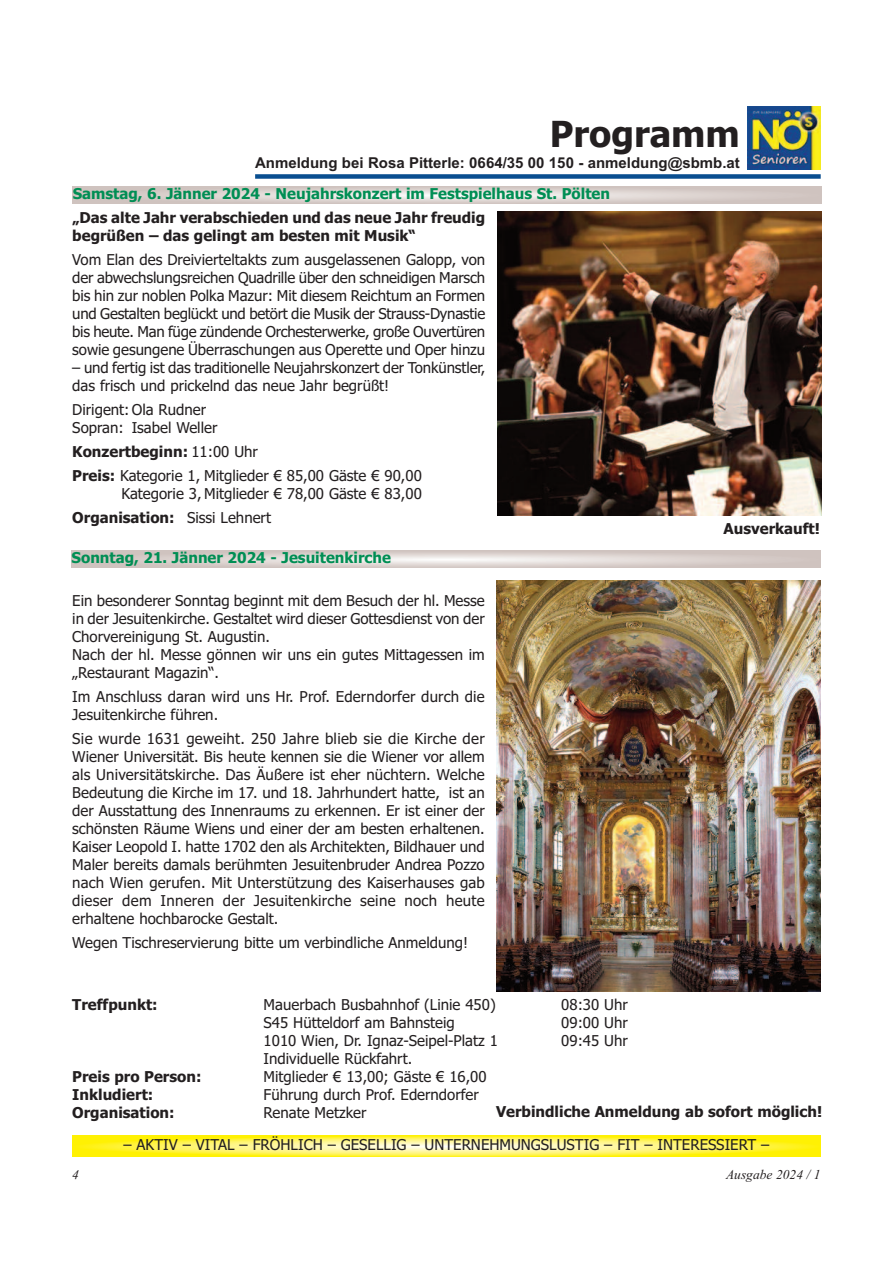
<style>
.page{position:relative;width:893px;height:1263px;background:#fff}
.page>*{position:absolute;margin:0;border:0;box-sizing:border-box;transform-origin:0 0}
.t1{font:700 36px "Tahoma";color:#231f20}
.t2{font:15px/18px "Tahoma";color:#231f20}
.t3{font:700 15px/18px "Tahoma";color:#231f20}
.t4{font:700 15px "Tahoma";color:#008e54}
.t5{font:700 15px "Arial";color:#231f20}
.t6{font:italic 13.5px "Times New Roman";color:#231f20}
.s1{font-weight:700}
</style>
<div class="page">
<svg style="left:72px;top:1135px;width:749px;height:22px;background:#fff452"></svg>
<div style="left:746px;top:106px;width:75px;height:64px;background:#1a4d95"></div>
<img style="left:748px;top:106px;width:72px;height:64px">
<div style="left:255px;top:174px;width:566px;height:5px;background:#094e90"></div>
<img style="left:498px;top:212px;width:323px;height:304px">
<svg style="left:73px;top:186px;width:748px;height:17px;background:#dad1ce"></svg>
<svg style="left:72px;top:551px;width:748px;height:17px;background:#dad1ce"></svg>
<img style="left:497px;top:581px;width:323px;height:410px">
<h1 class="t1" style="left:550px;top:113px;width:191px">Programm</h1>
<p class="t5" style="left:255px;top:154px;width:486px">Anmeldung bei Rosa Pitterle: 0664/35 00 150 - anmeldung@sbmb.at</p>
<p class="t4" style="left:73px;top:185px;width:539px">Samstag, 6. Jänner 2024 - Neujahrskonzert im Festspielhaus St. Pölten</p>
<p class="t3" style="left:72px;top:209px;width:414px">„Das alte Jahr verabschieden und das neue Jahr freudig begrüßen – das gelingt am besten mit Musik“</p>
<p class="t2" style="left:72px;top:251px;width:414px;text-align:justify">Vom Elan des Dreivierteltakts zum ausgelassenen Galopp, von der abwechslungsreichen Quadrille über den schneidigen Marsch bis hin zur noblen Polka Mazur: Mit diesem Reichtum an Formen und Gestalten beglückt und betört die Musik der Strauss-Dynastie bis heute. Man füge zündende Orchesterwerke, große Ouvertüren sowie gesungene Überraschungen aus Operette und Oper hinzu</p>
<p class="t2" style="left:72px;top:359px;width:414px">– und fertig ist das traditionelle Neujahrskonzert der Tonkünstler, das frisch und prickelnd das neue Jahr begrüßt!</p>
<p class="t2" style="left:72px;top:401px;width:147px">Dirigent: Ola Rudner<br>Sopran: Isabel Weller</p>
<p class="t2" style="left:72px;top:440px;width:351px;line-height:24px"><span class="s1">Konzertbeginn:</span> 11:00 Uhr<br><span class="s1">Preis:</span> Kategorie 1, Mitglieder € 85,00 Gäste € 90,00</p>
<p class="t2" style="left:72px;top:482px;width:351px;line-height:24px;text-indent:49px">Kategorie 3, Mitglieder € 78,00 Gäste € 83,00<br><span class="s1">Organisation:</span> Sissi Lehnert</p>
<p class="t4" style="left:72px;top:549px;width:321px">Sonntag, 21. Jänner 2024 - Jesuitenkirche</p>
<p class="t2" style="left:72px;top:591px;width:414px">Ein besonderer Sonntag beginnt mit dem Besuch der hl. Messe in der Jesuitenkirche. Gestaltet wird dieser Gottesdienst von der Chorvereinigung St. Augustin.<br>Nach der hl. Messe gönnen wir uns ein gutes Mittagessen im „Restaurant Magazin“.</p>
<p class="t2" style="left:72px;top:687px;width:414px">Im Anschluss daran wird uns Hr. Prof. Ederndorfer durch die<br>Jesuitenkirche führen.</p>
<p class="t2" style="left:72px;top:729px;width:414px;text-align:justify">Sie wurde 1631 geweiht. 250 Jahre blieb sie die Kirche der Wiener Universität. Bis heute kennen sie die Wiener vor allem als Universitätskirche. Das Äußere ist eher nüchtern. Welche Bedeutung die Kirche im 17. und 18. Jahrhundert hatte, ist an der Ausstattung des Innenraums zu erkennen. Er ist einer der schönsten Räume Wiens und einer der am besten erhaltenen.<br>Kaiser Leopold I. hatte 1702 den als Architekten, Bildhauer und Maler bereits damals berühmten Jesuitenbruder Andrea Pozzo nach Wien gerufen. Mit Unterstützung des Kaiserhauses gab dieser dem Inneren der Jesuitenkirche seine noch heute erhaltene hochbarocke Gestalt.</p>
<p class="t2" style="left:72px;top:933px;width:397px">Wegen Tischreservierung bitte um verbindliche Anmeldung!</p>
<p class="t3" style="left:724px;top:520px;width:98px">Ausverkauft!</p>
<p class="t3" style="left:72px;top:996px;width:87px">Treffpunkt:</p>
<p class="t2" style="left:264px;top:996px;width:234px">Mauerbach Busbahnhof (Linie 450)</p>
<p class="t2" style="left:561px;top:996px;width:68px">08:30 Uhr</p>
<p class="t2" style="left:264px;top:1014px;width:193px">S45 Hütteldorf am Bahnsteig</p>
<p class="t2" style="left:561px;top:1014px;width:68px">09:00 Uhr</p>
<p class="t2" style="left:264px;top:1032px;width:236px">1010 Wien, Dr. Ignaz-Seipel-Platz 1</p>
<p class="t2" style="left:561px;top:1032px;width:68px">09:45 Uhr</p>
<p class="t2" style="left:264px;top:1050px;width:150px">Individuelle Rückfahrt.</p>
<p class="t3" style="left:72px;top:1068px;width:131px">Preis pro Person:</p>
<p class="t2" style="left:264px;top:1068px;width:225px">Mitglieder € 13,00; Gäste € 16,00</p>
<p class="t3" style="left:72px;top:1086px;width:83px">Inkludiert:</p>
<p class="t2" style="left:264px;top:1086px;width:217px">Führung durch Prof. Ederndorfer</p>
<p class="t3" style="left:72px;top:1104px;width:104px">Organisation:</p>
<p class="t2" style="left:264px;top:1104px;width:104px">Renate Metzker</p>
<p class="t3" style="left:496px;top:1102px;width:328px">Verbindliche Anmeldung ab sofort möglich!</p>
<p class="t2" style="left:124px;top:1136px;width:647px">– AKTIV – VITAL – FRÖHLICH – GESELLIG – UNTERNEHMUNGSLUSTIG – FIT – INTERESSIERT –</p>
<p class="t6" style="left:72px;top:1166px;width:8px">4</p>
<p class="t6" style="left:726px;top:1166px;width:96px">Ausgabe 2024 / 1</p>
</div>
